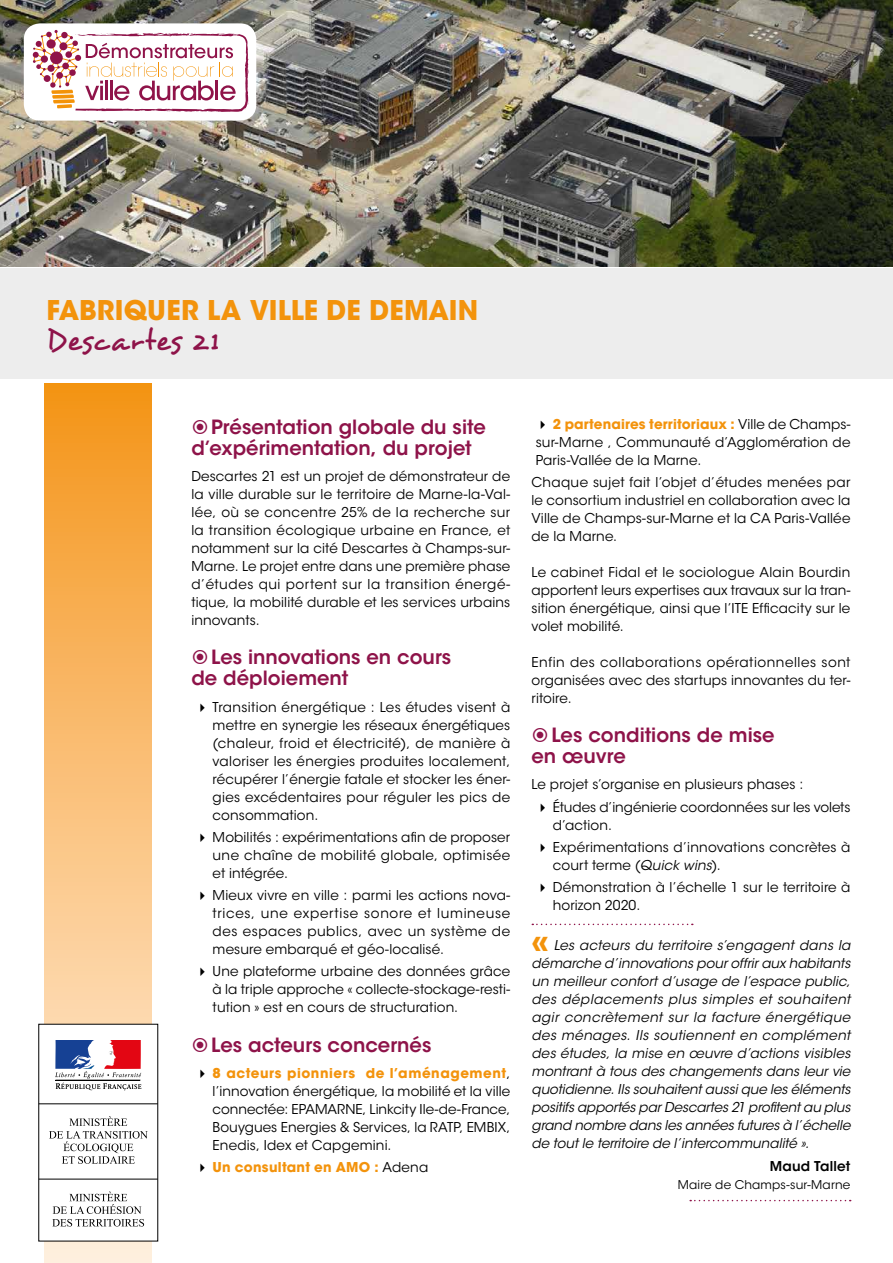
<style>
.page{position:relative;width:893px;height:1263px;background:#fff}
.page>*{position:absolute;margin:0;border:0;box-sizing:border-box;transform-origin:0 0}
.t1{font:700 39px "ITC Avant Garde Std";color:#f3930c}
.t2{font:30px "Desyrel";letter-spacing:.025em;color:#8e1349}
.t3{font:700 27px "ITC Avant Garde Std";letter-spacing:.005em;color:#f3930c}
.t4{font:600 19.5px/21px "ITC Avant Garde Std";color:#8e1349}
.t5{font:13.5px/18px "ITC Avant Garde Std";letter-spacing:.01em;color:#000;text-align:justify}
.t6{font:italic 13.5px/18px "ITC Avant Garde Std";letter-spacing:-.005em;color:#000;text-align:justify}
.t7{font:700 13.5px "ITC Avant Garde Std";letter-spacing:.02em;color:#f3930c}
.t8{font:600 13.5px "ITC Avant Garde Std";letter-spacing:.015em;color:#000}
.t9{font:12px "ITC Avant Garde Std";letter-spacing:.015em;color:#000}
.s1{font-weight:700;color:#f3930c}
.s2{font-weight:400;color:#000}
.s3{font-style:italic}
</style>
<div class="page">
<svg style="left:45px;top:384px;width:107px;height:879px;background:#f8b969"></svg>
<div style="left:39px;top:1024px;width:119px;height:217px;background:#fff"></div>
<svg style="left:55px;top:1040px;width:86px;height:50px"></svg>
<hr style="left:39px;top:1103px;width:119px;height:1px;background:#000">
<hr style="left:39px;top:1178px;width:119px;height:1px;background:#000">
<svg style="left:49px;top:1116px;width:99px;height:48px"></svg>
<svg style="left:52px;top:1191px;width:92px;height:35px"></svg>
<div style="left:0;top:268px;width:893px;height:110px;background:#ededed"></div>
<img style="left:0;top:0;width:893px;height:267px">
<div style="left:24px;top:23px;width:232px;height:98px;background:#fff;border-radius:16px"></div>
<svg style="left:33px;top:30px;width:216px;height:82px"></svg>
<div style="left:50px;top:51px;width:13px;height:13px;background:#8f1349;border-radius:50%"></div>
<svg style="left:532px;top:924px;width:161px;height:1px"></svg>
<svg style="left:690px;top:1200px;width:161px;height:1px"></svg>
<h3 class="t3" style="left:46px;top:293px;width:433px">FABRIQUER LA VILLE DE DEMAIN</h3>
<h2 class="t2" style="left:46px;top:322px;width:174px">Descartes 21</h2>
<h3 class="t4" style="left:191px;top:416px;width:296px;text-indent:20px">Présentation globale du site d’expérimentation, du projet</h3>
<p class="t5" style="left:191px;top:467px;width:320px">Descartes 21 est un projet de démonstrateur de la ville durable sur le territoire de Marne-la-Val&shy;lée, où se concentre 25% de la recherche sur la transition écologique urbaine en France, et notamment sur la cité Descartes à Champs-sur-Marne. Le projet entre dans une première phase d’études qui portent sur la transition énergé&shy;tique, la mobilité durable et les services urbains innovants.</p>
<h3 class="t4" style="left:191px;top:646px;width:261px;text-indent:20px">Les innovations en cours de déploiement</h3>
<p class="t5" style="left:213px;top:698px;width:299px">Transition énergétique : Les études visent à mettre en synergie les réseaux énergétiques (chaleur, froid et électricité), de manière à valoriser les énergies produites localement, récupérer l’énergie fatale et stocker les éner&shy;gies excédentaires pour réguler les pics de consommation.</p>
<p class="t5" style="left:213px;top:828px;width:299px">Mobilités : expérimentations afin de proposer une chaîne de mobilité globale, optimisée et intégrée.</p>
<p class="t5" style="left:213px;top:886px;width:299px">Mieux vivre en ville : parmi les actions nova&shy;trices, une expertise sonore et lumineuse des espaces publics, avec un système de mesure embarqué et géo-localisé.</p>
<p class="t5" style="left:213px;top:963px;width:299px">Une plateforme urbaine des données grâce à la triple approche « collecte-stockage-resti&shy;tution » est en cours de structuration.</p>
<h3 class="t4" style="left:211px;top:1034px;width:222px">Les acteurs concernés</h3>
<p class="t5" style="left:213px;top:1064px;width:299px"><span class="s1">8 acteurs pionniers de l’aménagement</span>, l’innovation énergétique, la mobilité et la ville connectée: EPAMARNE, Linkcity Ile-de-France, Bouygues Energies &amp; Services, la RATP, EMBIX, Enedis, Idex et Capgemini.</p>
<p class="t7" style="left:213px;top:1158px;width:217px">Un consultant en AMO : <span class="s2">Adena</span></p>
<p class="t5" style="left:536px;top:415px;width:316px;text-indent:17px"><span class="s1">2 partenaires territoriaux :</span> Ville de Champs&shy;sur-Marne , Communauté d’Agglomération de Paris-Vallée de la Marne.</p>
<p class="t5" style="left:531px;top:473px;width:320px">Chaque sujet fait l’objet d’études menées par le consortium industriel en collaboration avec la Ville de Champs-sur-Marne et la CA Paris-Vallée de la Marne.</p>
<p class="t5" style="left:531px;top:563px;width:320px">Le cabinet Fidal et le sociologue Alain Bourdin apportent leurs expertises aux travaux sur la tran&shy;sition énergétique, ainsi que l’ITE Efficacity sur le volet mobilité.</p>
<p class="t5" style="left:531px;top:653px;width:320px">Enfin des collaborations opérationnelles sont organisées avec des startups innovantes du ter&shy;ritoire.</p>
<h3 class="t4" style="left:531px;top:724px;width:245px;text-indent:20px">Les conditions de mise en œuvre</h3>
<p class="t5" style="left:553px;top:774px;width:299px;line-height:22.2px;text-indent:-21px">Le projet s’organise en plusieurs phases :<br>Études d’ingénierie coordonnées sur les volets</p>
<p class="t5" style="left:553px;top:814px;width:299px;line-height:22.2px">d’action.<br>Expérimentations d’innovations concrètes à</p>
<p class="t5" style="left:553px;top:854px;width:299px;line-height:22.2px">court terme (<span class="s3">Quick wins</span>).<br>Démonstration à l’échelle 1 sur le territoire à</p>
<p class="t5" style="left:553px;top:896px;width:89px">horizon 2020.</p>
<h1 class="t1" style="left:531px;top:915px;width:18px">«</h1>
<p class="t6" style="left:531px;top:937px;width:320px;text-indent:22px">Les acteurs du territoire s’engagent dans la démarche d’innovations pour offrir aux habitants un meilleur confort d’usage de l’espace public, des déplacements plus simples et souhaitent agir concrètement sur la facture énergétique des ménages. Ils soutiennent en complément des études, la mise en œuvre d’actions visibles montrant à tous des changements dans leur vie quotidienne. Ils souhaitent aussi que les éléments positifs apportés par Descartes 21 profitent au plus grand nombre dans les années futures à l’échelle de tout le territoire de l’intercommunalité ».</p>
<p class="t8" style="left:770px;top:1157px;width:82px">Maud Tallet</p>
<p class="t9" style="left:678px;top:1177px;width:174px">Maire de Champs-sur-Marne</p>
</div>
